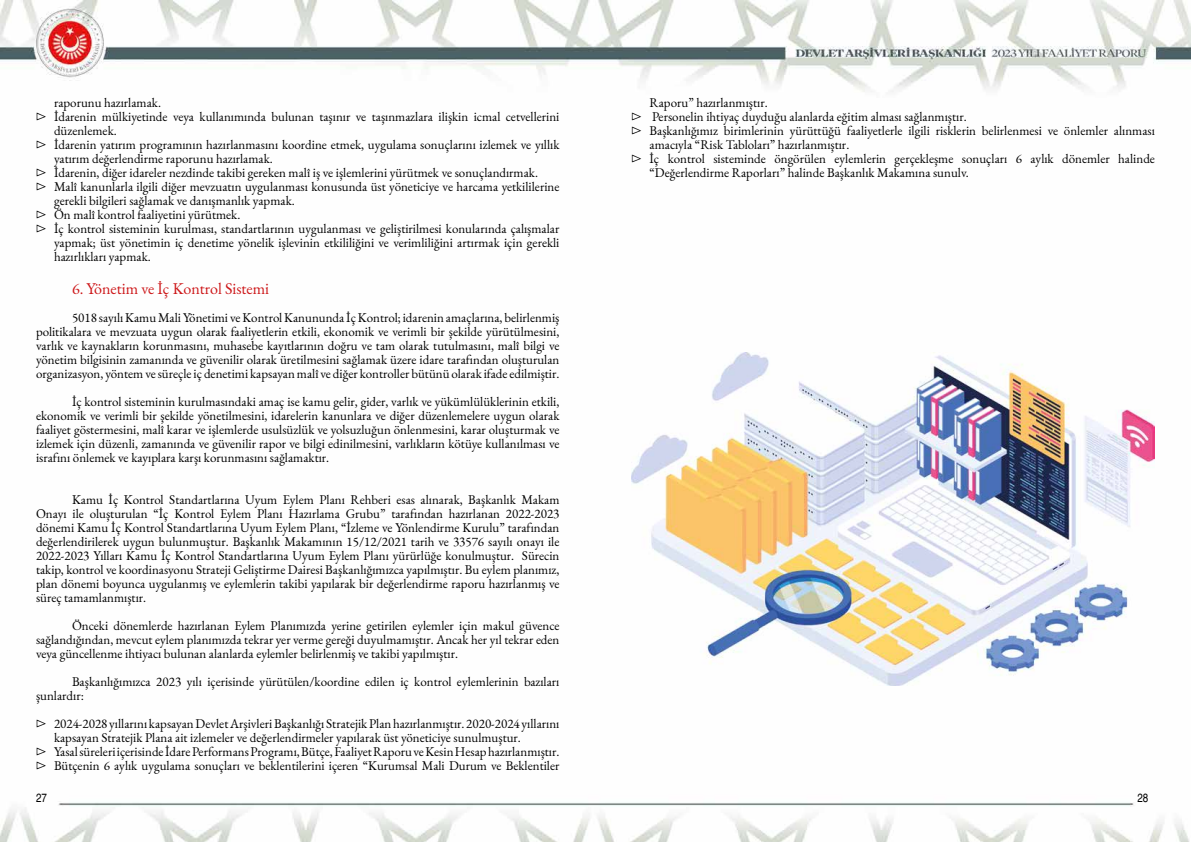
<style>
.page{position:relative;width:1191px;height:842px;background:#fff}
.page>*{position:absolute;margin:0;border:0;box-sizing:border-box;transform-origin:0 0}
.t1{font:16px "EB Garamond";color:#cd1719}
.t2{font:13px/14px "EB Garamond";color:#000;text-align:justify}
.t3{font:condensed 12px "Helvetica CE";color:#000}
</style>
<div class="page">
<img style="left:0;top:0;width:1191px;height:842px">
<img style="left:631px;top:353px;width:524px;height:332px">
<p class="t2" style="left:54px;top:95px;width:108px">raporunu hazırlamak.</p>
<p class="t2" style="left:36px;top:109px;width:525px">▷ İdarenin mülkiyetinde veya kullanımında bulunan taşınır ve taşınmazlara ilişkin icmal cetvellerini</p>
<p class="t2" style="left:54px;top:123px;width:64px">düzenlemek.</p>
<p class="t2" style="left:36px;top:137px;width:525px">▷ İdarenin yatırım programının hazırlanmasını koordine etmek, uygulama sonuçlarını izlemek ve yıllık</p>
<p class="t2" style="left:54px;top:151px;width:220px">yatırım değerlendirme raporunu hazırlamak.</p>
<p class="t2" style="left:36px;top:165px;width:503px">▷ İdarenin, diğer idareler nezdinde takibi gereken malî iş ve işlemlerini yürütmek ve sonuçlandırmak.</p>
<p class="t2" style="left:36px;top:179px;width:525px">▷ Malî kanunlarla ilgili diğer mevzuatın uygulanması konusunda üst yöneticiye ve harcama yetkililerine</p>
<p class="t2" style="left:54px;top:193px;width:242px">gerekli bilgileri sağlamak ve danışmanlık yapmak.</p>
<p class="t2" style="left:36px;top:207px;width:206px">▷ Ön malî kontrol faaliyetini yürütmek.</p>
<p class="t2" style="left:36px;top:221px;width:525px">▷ İç kontrol sisteminin kurulması, standartlarının uygulanması ve geliştirilmesi konularında çalışmalar</p>
<p class="t2" style="left:54px;top:235px;width:507px">yapmak; üst yönetimin iç denetime yönelik işlevinin etkililiğini ve verimliliğini artırmak için gerekli</p>
<p class="t2" style="left:54px;top:249px;width:98px">hazırlıkları yapmak.</p>
<p class="t1" style="left:72px;top:278px;width:199px">6. Yönetim ve İç Kontrol Sistemi</p>
<p class="t2" style="left:36px;top:311px;width:525px;text-indent:36px">5018 sayılı Kamu Mali Yönetimi ve Kontrol Kanununda İç Kontrol; idarenin amaçlarına, belirlenmiş politikalara ve mevzuata uygun olarak faaliyetlerin etkili, ekonomik ve verimli bir şekilde yürütülmesini, varlık ve kaynakların korunmasını, muhasebe kayıtlarının doğru ve tam olarak tutulmasını, malî bilgi ve yönetim bilgisinin zamanında ve güvenilir olarak üretilmesini sağlamak üzere idare tarafından oluşturulan organizasyon, yöntem ve süreçle iç denetimi kapsayan malî ve diğer kontroller bütünü olarak ifade edilmiştir.</p>
<p class="t2" style="left:36px;top:395px;width:525px;text-indent:36px">İç kontrol sisteminin kurulmasındaki amaç ise kamu gelir, gider, varlık ve yükümlülüklerinin etkili, ekonomik ve verimli bir şekilde yönetilmesini, idarelerin kanunlara ve diğer düzenlemelere uygun olarak faaliyet göstermesini, malî karar ve işlemlerde usulsüzlük ve yolsuzluğun önlenmesini, karar oluşturmak ve izlemek için düzenli, zamanında ve güvenilir rapor ve bilgi edinilmesini, varlıkların kötüye kullanılması ve israfını önlemek ve kayıplara karşı korunmasını sağlamaktır.</p>
<p class="t2" style="left:36px;top:493px;width:525px;text-indent:36px">Kamu İç Kontrol Standartlarına Uyum Eylem Planı Rehberi esas alınarak, Başkanlık Makam Onayı ile oluşturulan “İç Kontrol Eylem Planı Hazırlama Grubu” tarafından hazırlanan 2022-2023 dönemi Kamu İç Kontrol Standartlarına Uyum Eylem Planı, “İzleme ve Yönlendirme Kurulu” tarafından değerlendirilerek uygun bulunmuştur. Başkanlık Makamının 15/12/2021 tarih ve 33576 sayılı onayı ile 2022-2023 Yılları Kamu İç Kontrol Standartlarına Uyum Eylem Planı yürürlüğe konulmuştur. Sürecin takip, kontrol ve koordinasyonu Strateji Geliştirme Dairesi Başkanlığımızca yapılmıştır. Bu eylem planımız, plan dönemi boyunca uygulanmış ve eylemlerin takibi yapılarak bir değerlendirme raporu hazırlanmış ve süreç tamamlanmıştır.</p>
<p class="t2" style="left:36px;top:619px;width:525px;text-indent:36px">Önceki dönemlerde hazırlanan Eylem Planımızda yerine getirilen eylemler için makul güvence sağlandığından, mevcut eylem planımızda tekrar yer verme gereği duyulmamıştır. Ancak her yıl tekrar eden veya güncellenme ihtiyacı bulunan alanlarda eylemler belirlenmiş ve takibi yapılmıştır.</p>
<p class="t2" style="left:36px;top:675px;width:525px;text-indent:36px">Başkanlığımızca 2023 yılı içerisinde yürütülen/koordine edilen iç kontrol eylemlerinin bazıları şunlardır:</p>
<p class="t2" style="left:36px;top:717px;width:525px">▷ 2024-2028 yıllarını kapsayan Devlet Arşivleri Başkanlığı Stratejik Plan hazırlanmıştır. 2020-2024 yıllarını</p>
<p class="t2" style="left:54px;top:731px;width:468px">kapsayan Stratejik Plana ait izlemeler ve değerlendirmeler yapılarak üst yöneticiye sunulmuştur.</p>
<p class="t2" style="left:36px;top:745px;width:525px">▷ Yasal süreleri içerisinde İdare Performans Programı, Bütçe, Faaliyet Raporu ve Kesin Hesap hazırlanmıştır.</p>
<p class="t2" style="left:36px;top:759px;width:525px">▷ Bütçenin 6 aylık uygulama sonuçları ve beklentilerini içeren “Kurumsal Mali Durum ve Beklentiler</p>
<p class="t2" style="left:649px;top:95px;width:120px">Raporu” hazırlanmıştır.</p>
<p class="t2" style="left:631px;top:109px;width:337px">▷ Personelin ihtiyaç duyduğu alanlarda eğitim alması sağlanmıştır.</p>
<p class="t2" style="left:631px;top:123px;width:525px">▷ Başkanlığımız birimlerinin yürüttüğü faaliyetlerle ilgili risklerin belirlenmesi ve önlemler alınması</p>
<p class="t2" style="left:649px;top:137px;width:201px">amacıyla “Risk Tabloları” hazırlanmıştır.</p>
<p class="t2" style="left:631px;top:151px;width:525px">▷ İç kontrol sisteminde öngörülen eylemlerin gerçekleşme sonuçları 6 aylık dönemler halinde</p>
<p class="t2" style="left:649px;top:165px;width:321px">“Değerlendirme Raporları” halinde Başkanlık Makamına sunulv.</p>
<p class="t3" style="left:36px;top:791px;width:12px">27</p>
<p class="t3" style="left:1137px;top:791px;width:12px">28</p>
</div>
